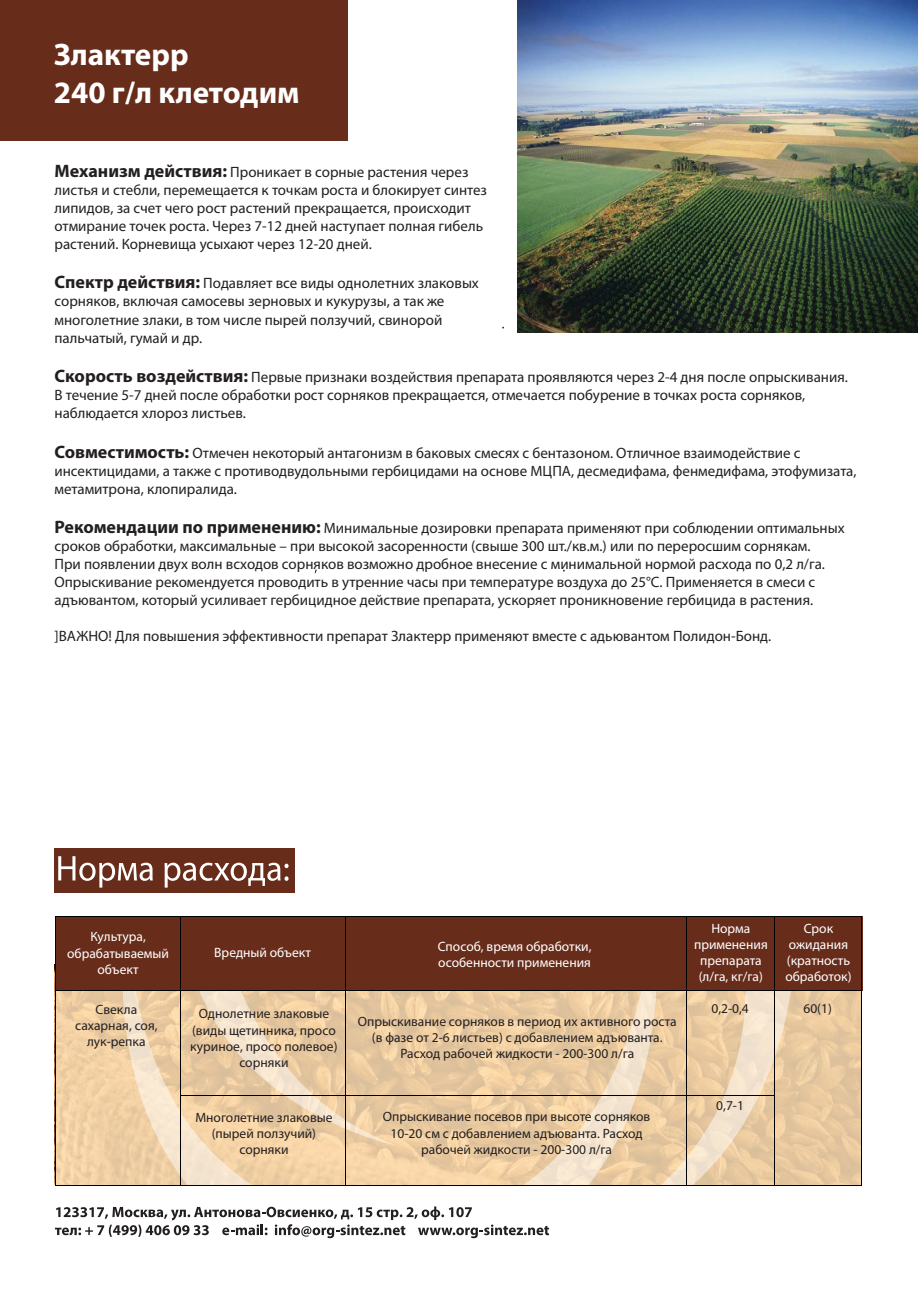
<style>
.page{position:relative;width:918px;height:1289px;background:#fff}
.page>*{position:absolute;margin:0;border:0;box-sizing:border-box;transform-origin:0 0}
.t1{font:700 31.2px/38.2px "Myriad Pro";color:#fff}
.t2{font:15px/18px "Myriad Pro";color:#231f20}
.t3{font:13.5px/16.2px "Myriad Pro";color:#231f20;text-align:center}
.t4{font:13.5px/16.2px "Myriad Pro";color:#fff;text-align:center}
.s1{font-weight:700;font-size:18px}
</style>
<div class="page">
<svg style="left:56px;top:991px;width:805px;height:193px;fill:#edcca1"></svg>
<svg style="left:122px;top:991px;width:447px;height:248px"></svg>
<svg style="left:569px;top:991px;width:225px;height:194px"></svg>
<div style="left:55px;top:848px;width:240px;height:44px;background:#682d1a"></div>
<div style="left:55px;top:916px;width:808px;height:74px;background:#682d1a"></div>
<svg style="left:58px;top:856px;width:95px;height:31px"></svg>
<svg style="left:165px;top:862px;width:124px;height:25px"></svg>
<div style="left:0;top:0;width:347px;height:141px;background:#682d1a"></div>
<svg style="left:55px;top:1206px;width:494px;height:32px"></svg>
<hr style="left:55px;top:916px;width:125px;height:1px;background:#010101">
<hr style="left:181px;top:916px;width:164px;height:1px;background:#010101">
<hr style="left:346px;top:916px;width:340px;height:1px;background:#010101">
<hr style="left:687px;top:916px;width:87px;height:1px;background:#010101">
<hr style="left:775px;top:916px;width:86px;height:1px;background:#010101">
<hr style="left:55px;top:917px;width:1px;height:65px;background:#010101">
<hr style="left:180px;top:917px;width:1px;height:65px;background:#010101">
<hr style="left:345px;top:917px;width:1px;height:65px;background:#010101">
<hr style="left:686px;top:917px;width:1px;height:65px;background:#010101">
<hr style="left:774px;top:917px;width:1px;height:65px;background:#010101">
<hr style="left:861px;top:917px;width:1px;height:65px;background:#010101">
<hr style="left:55px;top:990px;width:125px;height:1px;background:#010101">
<hr style="left:181px;top:990px;width:164px;height:1px;background:#010101">
<hr style="left:346px;top:990px;width:340px;height:1px;background:#010101">
<hr style="left:687px;top:990px;width:87px;height:1px;background:#010101">
<hr style="left:775px;top:990px;width:86px;height:1px;background:#010101">
<hr style="left:55px;top:983px;width:1px;height:112px;background:#010101">
<hr style="left:180px;top:983px;width:1px;height:112px;background:#010101">
<hr style="left:686px;top:983px;width:1px;height:112px;background:#010101">
<hr style="left:774px;top:983px;width:1px;height:112px;background:#010101">
<hr style="left:861px;top:983px;width:1px;height:112px;background:#010101">
<hr style="left:181px;top:1095px;width:164px;height:1px;background:#010101">
<svg style="left:191px;top:982px;width:207px;height:191px"></svg>
<hr style="left:346px;top:1095px;width:340px;height:1px;background:#010101">
<hr style="left:687px;top:1095px;width:87px;height:1px;background:#010101">
<hr style="left:55px;top:1095px;width:1px;height:90px;background:#010101">
<hr style="left:55px;top:1185px;width:125px;height:1px;background:#010101">
<hr style="left:180px;top:1095px;width:1px;height:90px;background:#010101">
<hr style="left:181px;top:1185px;width:164px;height:1px;background:#010101">
<hr style="left:345px;top:1095px;width:1px;height:90px;background:#010101">
<hr style="left:346px;top:1185px;width:340px;height:1px;background:#010101">
<hr style="left:686px;top:1095px;width:1px;height:90px;background:#010101">
<hr style="left:687px;top:1185px;width:87px;height:1px;background:#010101">
<hr style="left:774px;top:1095px;width:1px;height:90px;background:#010101">
<hr style="left:775px;top:1185px;width:86px;height:1px;background:#010101">
<hr style="left:861px;top:1095px;width:1px;height:90px;background:#010101">
<img style="left:518px;top:0;width:400px;height:332px">
<h1 class="t1" style="left:54px;top:34px;width:247px">Злактерр<br>240 г/л клетодим</h1>
<p class="t2" style="left:54px;top:163px;width:434px"><span class="s1">Механизм действия:</span> Проникает в сорные растения через листья и стебли, перемещается к точкам роста и блокирует синтез липидов, за счет чего рост растений прекращается, происходит отмирание точек роста. Через 7-12 дней наступает полная гибель растений. Корневища усыхают через 12-20 дней.</p>
<p class="t2" style="left:54px;top:274px;width:426px"><span class="s1">Спектр действия:</span> Подавляет все виды однолетних злаковых сорняков, включая самосевы зерновых и кукурузы, а так же многолетние злаки, в том числе пырей ползучий, свинорой пальчатый, гумай и др.</p>
<p class="t2" style="left:54px;top:368px;width:795px"><span class="s1">Скорость воздействия:</span> Первые признаки воздействия препарата проявляются через 2-4 дня после опрыскивания.<br>В течение 5-7 дней после обработки рост сорняков прекращается, отмечается побурение в точках роста сорняков, наблюдается хлороз листьев.</p>
<p class="t2" style="left:54px;top:443px;width:804px"><span class="s1">Совместимость:</span> Отмечен некоторый антагонизм в баковых смесях с бентазоном. Отличное взаимодействие с инсектицидами, а также с противодвудольными гербицидами на основе МЦПА, десмедифама, фенмедифама, этофумизата, метамитрона, клопиралида.</p>
<p class="t2" style="left:54px;top:519px;width:792px"><span class="s1">Рекомендации по применению:</span> Минимальные дозировки препарата применяют при соблюдении оптимальных сроков обработки, максимальные – при высокой засоренности (свыше 300 шт./кв.м.) или по переросшим сорнякам.<br>При появлении двух волн всходов сорняков возможно дробное внесение с минимальной нормой расхода по 0,2 л/га.<br>Опрыскивание рекомендуется проводить в утренние часы при температуре воздуха до 25°С. Применяется в смеси с адъювантом, который усиливает гербицидное действие препарата, ускоряет проникновение гербицида в растения.</p>
<p class="t2" style="left:55px;top:627px;width:718px">]ВАЖНО! Для повышения эффективности препарат Злактерр применяют вместе с адьювантом Полидон-Бонд.</p>
<p class="t4" style="left:67px;top:928px;width:103px">Культура, обрабатываемый объект</p>
<p class="t4" style="left:694px;top:920px;width:75px">Норма применения препарата (л/га, кг/га)</p>
<p class="t4" style="left:785px;top:920px;width:68px">Срок ожидания (кратность обработок)</p>
<p class="t3" style="left:190px;top:1005px;width:149px">Однолетние злаковые (виды щетинника, просо куриное, просо полевое) сорняки</p>
<p class="t3" style="left:711px;top:1000px;width:39px">0,2-0,4</p>
<p class="t3" style="left:716px;top:1097px;width:29px">0,7-1</p>
<p class="t4" style="left:438px;top:937px;width:155px;text-align:left">Способ, время обработки, особенности применения</p>
<p class="t4" style="left:214px;top:944px;width:98px">Вредный объект</p>
<p class="t3" style="left:803px;top:999px;width:30px">60(1)</p>
<p class="t3" style="left:75px;top:1001px;width:84px">Свекла сахарная, соя, лук-репка</p>
<p class="t3" style="left:358px;top:1013px;width:320px">Опрыскивание сорняков в период их активного роста (в фазе от 2-6 листьев) с добавлением адъюванта.<br>Расход рабочей жидкости - 200-300 л/га</p>
<p class="t3" style="left:383px;top:1108px;width:269px">Опрыскивание посевов при высоте сорняков<br>10-20 см с добавлением адъюванта. Расход рабочей жидкости - 200-300 л/га</p>
<p class="t3" style="left:195px;top:1109px;width:139px">Многолетние злаковые (пырей ползучий) сорняки</p>
</div>
